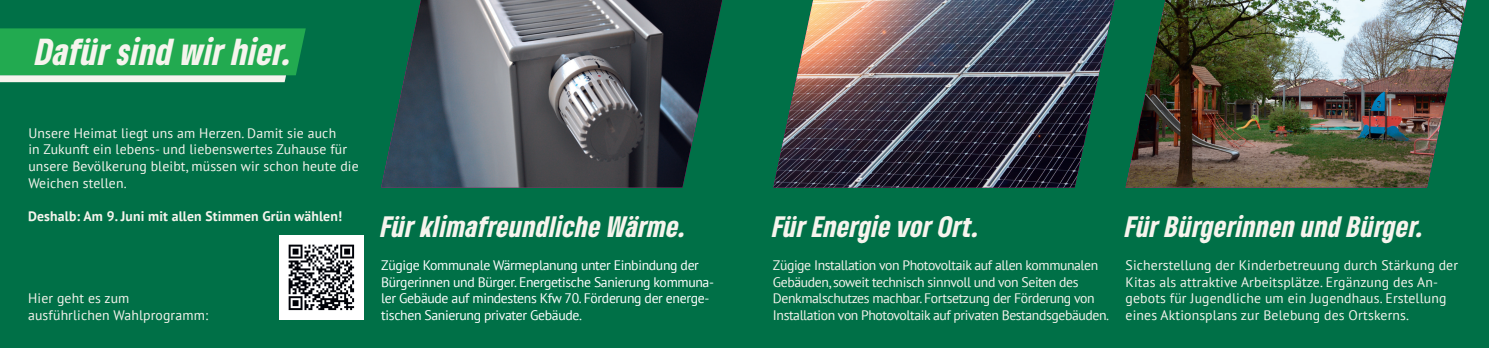
<style>
.page{position:relative;width:1489px;height:348px;background:#fff}
.page>*{position:absolute;margin:0;border:0;box-sizing:border-box;transform-origin:0 0}
.t1{font:italic 900 condensed 35px "Gruene Type";letter-spacing:.015em;color:#f6f4ed}
.t2{font:italic 900 condensed 27.5px "Gruene Type";letter-spacing:.02em;color:#f6f4ed}
.t3{font:13.75px/16.5px "PT Sans";letter-spacing:.01em;color:#f6f4ed}
.t4{font:13.75px/16.5px "PT Sans";letter-spacing:-.03em;color:#f6f4ed}
.t5{font:13.75px/16.5px "PT Sans";letter-spacing:-.025em;color:#fff}
.t6{font:700 13.75px "PT Sans";letter-spacing:.01em;color:#f6f4ed}
</style>
<div class="page">
<div style="left:0;top:0;width:1488px;height:347px;background:#007047"></div>
<img style="left:381px;top:0;width:341px;height:187px">
<img style="left:773px;top:0;width:341px;height:187px">
<img style="left:1125px;top:0;width:341px;height:187px">
<svg style="left:0;top:28px;width:306px;height:54px;background:#39b061"></svg>
<img style="left:279px;top:235px;width:84px;height:84px">
<h1 class="t1" style="left:36px;top:28px;width:258px">Dafür sind wir hier.</h1>
<p class="t3" style="left:28px;top:124px;width:332px">Unsere Heimat liegt uns am Herzen. Damit sie auch<br>in Zukunft ein lebens- und liebenswertes Zuhause für unsere Bevölkerung bleibt, müssen wir schon heute die Weichen stellen.</p>
<p class="t6" style="left:28px;top:206px;width:315px">Deshalb: Am 9. Juni mit allen Stimmen Grün wählen!</p>
<p class="t3" style="left:28px;top:289px;width:181px">Hier geht es zum ausführlichen Wahlprogramm:</p>
<h2 class="t2" style="left:381px;top:208px;width:306px">Für klimafreundliche Wärme.</h2>
<h2 class="t2" style="left:772px;top:208px;width:208px">Für Energie vor Ort.</h2>
<h2 class="t2" style="left:1125px;top:208px;width:300px">Für Bürgerinnen und Bürger.</h2>
<p class="t5" style="left:381px;top:256px;width:334px">Zügige Kommunale Wärmeplanung unter Einbindung der Bürgerinnen und Bürger. Energetische Sanierung kommuna&shy;ler Gebäude auf mindestens Kfw 70. Förderung der energe&shy;tischen Sanierung privater Gebäude.</p>
<p class="t4" style="left:773px;top:256px;width:337px">Zügige Installation von Photovoltaik auf allen kommunalen Gebäuden, soweit technisch sinnvoll und von Seiten des Denkmalschutzes machbar. Fortsetzung der Förderung von Installation von Photovoltaik auf privaten Bestandsgebäuden.</p>
<p class="t3" style="left:1125px;top:256px;width:334px">Sicherstellung der Kinderbetreuung durch Stärkung der Kitas als attraktive Arbeitsplätze. Ergänzung des An&shy;gebots für Jugendliche um ein Jugendhaus. Erstellung eines Aktionsplans zur Belebung des Ortskerns.</p>
</div>
